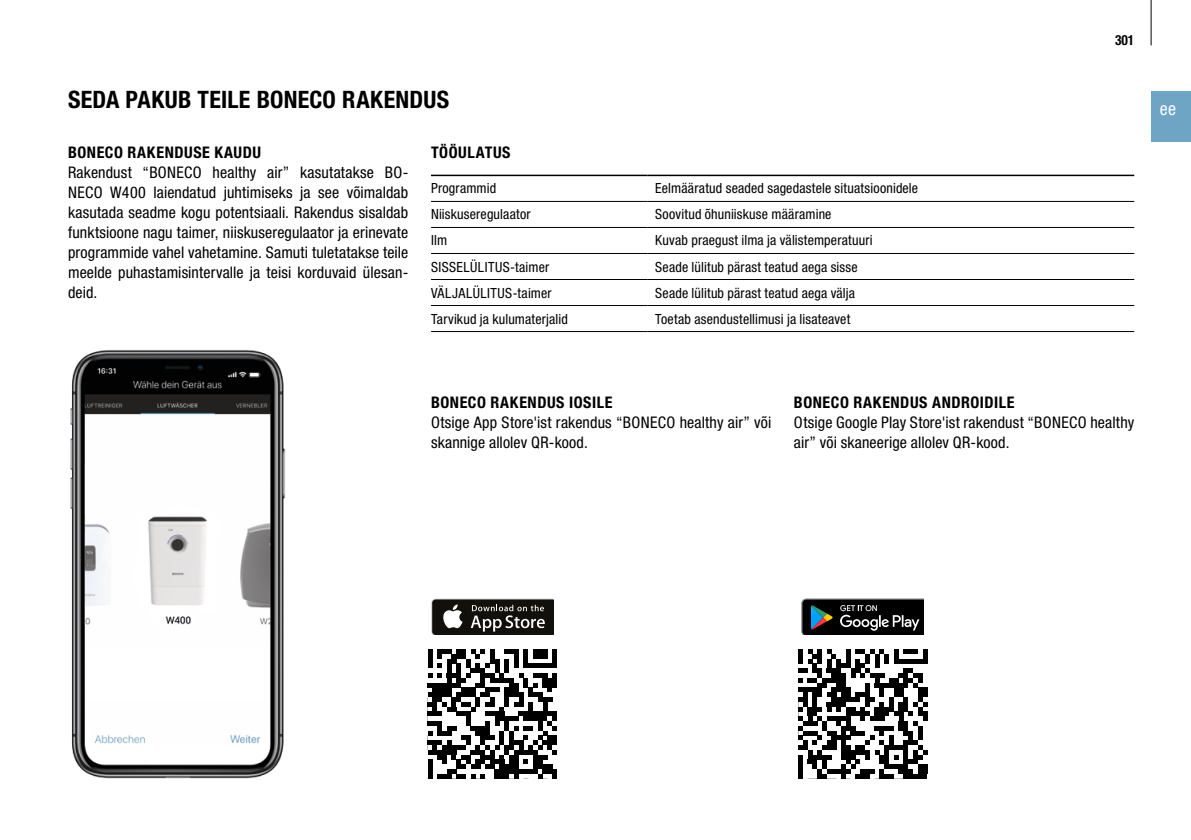
<style>
.page{position:relative;width:1191px;height:840px;background:#fff}
.page>*{position:absolute;margin:0;border:0;box-sizing:border-box;transform-origin:0 0}
.t1{font:700 condensed 24px "Helvetica Neue LTW1 G";letter-spacing:.01em;color:#000}
.t2{font:condensed 18px "Helvetica Neue LTW1 G";color:#fff}
.t3{font:condensed 16px/20px "Helvetica Neue LTW1 G";letter-spacing:.01em;color:#000}
.t4{font:700 condensed 16px "Helvetica Neue LTW1 G";letter-spacing:.035em;color:#000}
.t5{font:condensed 14px "Helvetica Neue LTW1 G";letter-spacing:.015em;color:#000}
.t6{font:700 condensed 14px "Helvetica Neue LTW1 G";color:#000;scale:.96 1}
</style>
<div class="page">
<div style="left:1151px;top:91px;width:40px;height:51px;background:#6ea5c4"></div>
<hr style="left:1150px;top:0;width:1px;height:45px;background:#000">
<img style="left:70px;top:349px;width:216px;height:430px">
<hr style="left:431px;top:201px;width:216px;height:1px;background:#000">
<hr style="left:647px;top:201px;width:487px;height:1px;background:#000">
<hr style="left:431px;top:227px;width:216px;height:1px;background:#000">
<hr style="left:647px;top:227px;width:487px;height:1px;background:#000">
<hr style="left:431px;top:253px;width:216px;height:1px;background:#000">
<hr style="left:647px;top:253px;width:487px;height:1px;background:#000">
<hr style="left:431px;top:279px;width:216px;height:1px;background:#000">
<hr style="left:647px;top:279px;width:487px;height:1px;background:#000">
<hr style="left:431px;top:305px;width:216px;height:1px;background:#000">
<hr style="left:647px;top:305px;width:487px;height:1px;background:#000">
<hr style="left:431px;top:331px;width:216px;height:1px;background:#000">
<hr style="left:647px;top:331px;width:487px;height:1px;background:#000">
<hr style="left:431px;top:174px;width:216px;height:2px;background:#000">
<hr style="left:647px;top:174px;width:487px;height:2px;background:#000">
<svg style="left:798px;top:649px;width:129px;height:129px"></svg>
<svg style="left:427px;top:649px;width:130px;height:129px"></svg>
<svg style="left:431px;top:598px;width:122px;height:36px;background:#454340"></svg>
<svg style="left:801px;top:598px;width:123px;height:36px;background:#282c2d"></svg>
<h1 class="t1" style="left:68px;top:85px;width:382px">SEDA PAKUB TEILE BONECO RAKENDUS</h1>
<p class="t4" style="left:68px;top:142px;width:195px">BONECO RAKENDUSE KAUDU</p>
<p class="t3" style="left:68px;top:162px;width:342px;text-align:justify">Rakendust “BONECO healthy air” kasutatakse BO-NECO W400 laiendatud juhtimiseks ja see võimaldab kasutada seadme kogu potentsiaali. Rakendus sisaldab funktsioone nagu taimer, niiskuseregulaator ja erinevate programmide vahel vahetamine. Samuti tuletatakse teile meelde puhastamisintervalle ja teisi korduvaid ülesan&shy;deid.</p>
<p class="t4" style="left:431px;top:142px;width:81px">TÖÖULATUS</p>
<p class="t5" style="left:431px;top:180px;width:67px">Programmid</p>
<p class="t5" style="left:655px;top:180px;width:264px">Eelmääratud seaded sagedastele situatsioonidele</p>
<p class="t5" style="left:431px;top:206px;width:101px">Niiskuseregulaator</p>
<p class="t5" style="left:655px;top:206px;width:178px">Soovitud õhuniiskuse määramine</p>
<p class="t5" style="left:431px;top:232px;width:18px">Ilm</p>
<p class="t5" style="left:655px;top:232px;width:219px">Kuvab praegust ilma ja välistemperatuuri</p>
<p class="t5" style="left:431px;top:258px;width:120px">SISSELÜLITUS-taimer</p>
<p class="t5" style="left:655px;top:258px;width:204px">Seade lülitub pärast teatud aega sisse</p>
<p class="t5" style="left:431px;top:284px;width:122px">VÄLJALÜLITUS-taimer</p>
<p class="t5" style="left:655px;top:284px;width:201px">Seade lülitub pärast teatud aega välja</p>
<p class="t5" style="left:431px;top:310px;width:138px">Tarvikud ja kulumaterjalid</p>
<p class="t5" style="left:655px;top:310px;width:197px">Toetab asendustellimusi ja lisateavet</p>
<p class="t6" style="left:1115px;top:32px;width:21px">301</p>
<p class="t2" style="left:1159px;top:98px;width:18px">ee</p>
<p class="t4" style="left:431px;top:392px;width:183px">BONECO RAKENDUS IOSILE</p>
<p class="t3" style="left:431px;top:412px;width:342px">Otsige App Store'ist rakendus “BONECO healthy air” või skannige allolev QR-kood.</p>
<p class="t4" style="left:794px;top:392px;width:222px">BONECO RAKENDUS ANDROIDILE</p>
<p class="t3" style="left:794px;top:412px;width:342px">Otsige Google Play Store'ist rakendust “BONECO healthy air” või skaneerige allolev QR-kood.</p>
</div>
